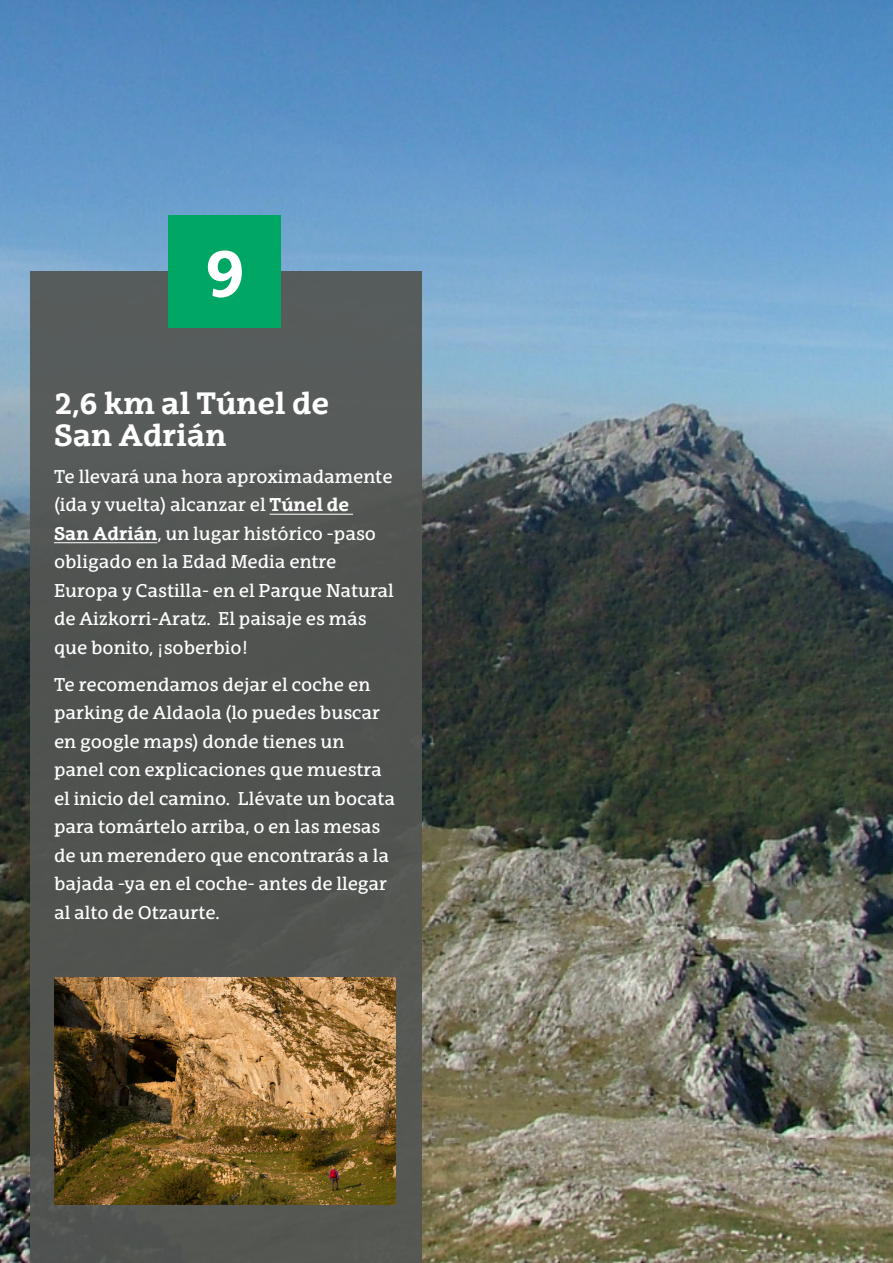
<style>
.page{position:relative;width:893px;height:1263px;background:#fff}
.page>*{position:absolute;margin:0;border:0;box-sizing:border-box;transform-origin:0 0}
.t1{font:700 66px "EHU Serif";color:#fff}
.t2{font:700 30px/31.5px "EHU Serif";color:#fff}
.t3{font:18px/28.5px "EHU Serif";color:#fff}
.s1{font-weight:700}
</style>
<div class="page">
<img style="left:0;top:0;width:893px;height:1262px">
<div style="left:30px;top:271px;width:391px;height:992px;background:#535653"></div>
<hr style="left:270px;top:514px;width:83px;height:1px;background:#fff">
<hr style="left:54px;top:542px;width:103px;height:1px;background:#fff">
<div style="left:168px;top:215px;width:113px;height:112px;background:#00a663"></div>
<img style="left:54px;top:977px;width:341px;height:228px">
<p class="t1" style="left:205px;top:231px;width:42px">9</p>
<p class="t2" style="left:54px;top:387px;width:277px">2,6 km al Túnel de<br>San Adrián</p>
<p class="t3" style="left:54px;top:462px;width:341px">Te llevará una hora aproximadamente (ida y vuelta) alcanzar el <span class="s1">Túnel de<br>San Adrián</span>, un lugar histórico -paso obligado en la Edad Media entre Europa y Castilla- en el Parque Natural de Aizkorri-Aratz. El paisaje es más que bonito, ¡soberbio!</p>
<p class="t3" style="left:54px;top:670px;width:343px">Te recomendamos dejar el coche en parking de Aldaola (lo puedes buscar en google maps) donde tienes un panel con explicaciones que muestra el inicio del camino. Llévate un bocata para tomártelo arriba, o en las mesas de un merendero que encontrarás a la bajada -ya en el coche- antes de llegar al alto de Otzaurte.</p>
</div>
